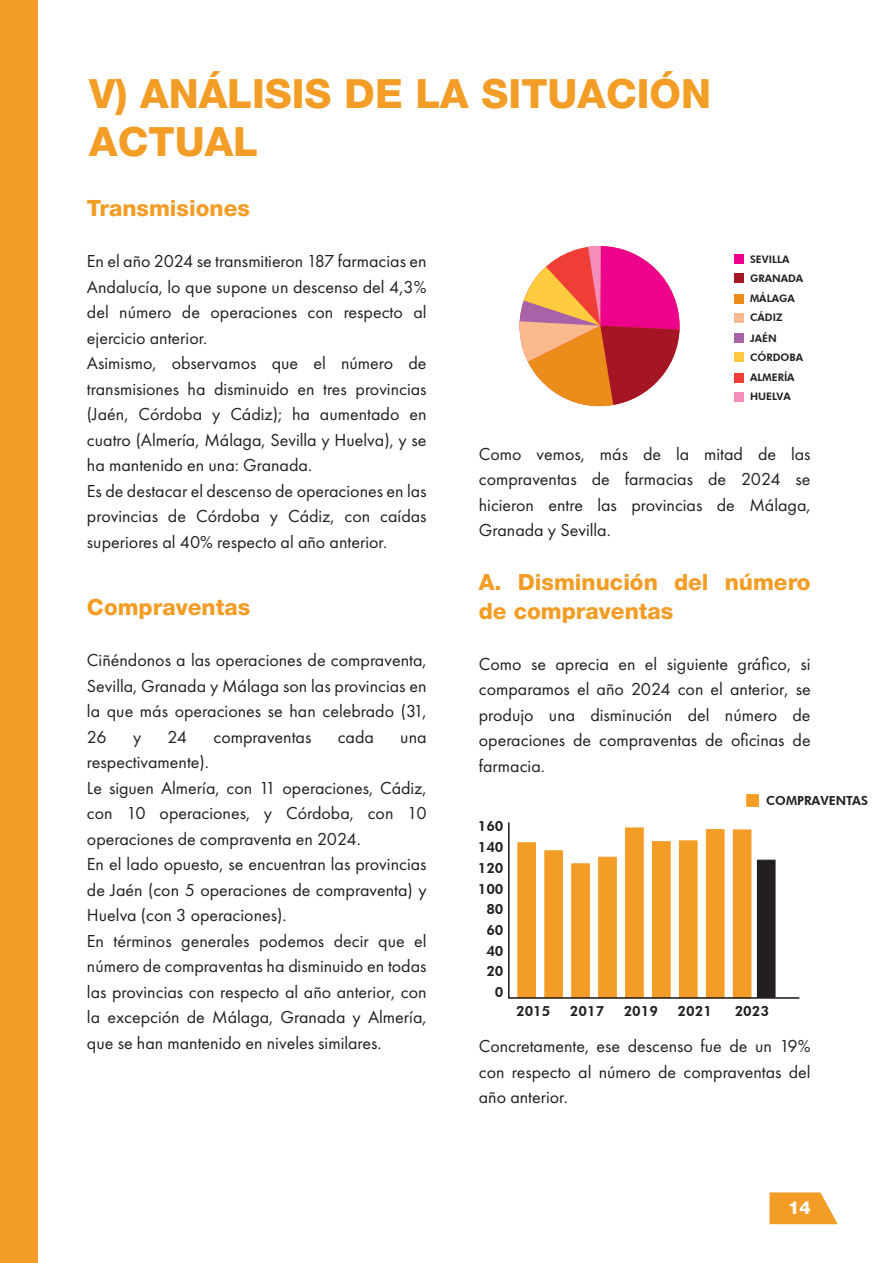
<style>
.page{position:relative;width:893px;height:1263px;background:#fff}
.page>*{position:absolute;margin:0;border:0;box-sizing:border-box;transform-origin:0 0}
.t1{font:800 40.5px/48.6px "Helvetica Neue";color:#f39d26}
.t2{font:800 22.5px/28.5px "Helvetica Neue";color:#f39d26}
.t3{font:18px/25.5px "Futura PT";color:#231f20;text-align:justify}
.t4{font:800 18px "Helvetica Neue";color:#fff}
.t5{font:800 14.1px/20.7px "Futura BT";color:#231f20;text-align:justify}
.t6{font:800 12.45px "Futura BT";color:#231f20}
.t7{font:800 10.35px/19px "Futura BT";color:#231f20}
</style>
<div class="page">
<div style="left:0;top:0;width:38px;height:1263px;background:#f39d26"></div>
<svg style="left:769px;top:1192px;width:69px;height:32px;background:#f4ab46"></svg>
<svg style="left:508px;top:822px;width:292px;height:177px"></svg>
<div style="left:746px;top:794px;width:13px;height:13px;background:#f39d26;border:1px solid #f49e26"></div>
<div style="left:734px;top:254px;width:10px;height:10px;background:#ed028c"></div>
<div style="left:734px;top:273px;width:10px;height:10px;background:#a41623"></div>
<div style="left:734px;top:294px;width:10px;height:9px;background:#eb8c1b"></div>
<div style="left:734px;top:313px;width:10px;height:10px;background:#fbba8e"></div>
<div style="left:734px;top:333px;width:10px;height:10px;background:#a762a8"></div>
<div style="left:734px;top:352px;width:10px;height:10px;background:#fecc3e"></div>
<div style="left:734px;top:373px;width:10px;height:9px;background:#ee3e35"></div>
<div style="left:734px;top:392px;width:10px;height:9px;background:#f38eba"></div>
<svg style="left:519px;top:246px;width:161px;height:161px"></svg>
<h1 class="t1" style="left:89px;top:70px;width:623px">V) ANÁLISIS DE LA SITUACIÓN<br>ACTUAL</h1>
<p class="t2" style="left:87px;top:194px;width:164px">Transmisiones</p>
<p class="t3" style="left:87px;top:248px;width:341px;text-align:left">En el año 2024 se transmitieron 187 farmacias en Andalucía, lo que supone un descenso del 4,3% del número de operaciones con respecto al ejercicio anterior.<br>Asimismo, observamos que el número de transmisiones ha disminuido en tres provincias (Jaén, Córdoba y Cádiz); ha aumentado en cuatro (Almería, Málaga, Sevilla y Huelva), y se ha mantenido en una: Granada.<br>Es de destacar el descenso de operaciones en las provincias de Córdoba y Cádiz, con caídas superiores al 40% respecto al año anterior.</p>
<p class="t2" style="left:87px;top:593px;width:165px">Compraventas</p>
<p class="t3" style="left:87px;top:647px;width:341px">Ciñéndonos a las operaciones de compraventa, Sevilla, Granada y Málaga son las provincias en la que más operaciones se han celebrado (31, 26</p>
<p class="t3" style="left:133px;top:724px;width:10px">y</p>
<p class="t3" style="left:168px;top:724px;width:21px">24</p>
<p class="t3" style="left:213px;top:724px;width:99px">compraventas</p>
<p class="t3" style="left:338px;top:724px;width:38px">cada</p>
<p class="t3" style="left:400px;top:724px;width:28px">una</p>
<p class="t3" style="left:87px;top:749px;width:341px;text-align:left">respectivamente).<br>Le siguen Almería, con 11 operaciones, Cádiz, con 10 operaciones, y Córdoba, con 10 operaciones de compraventa en 2024.<br>En el lado opuesto, se encuentran las provincias de Jaén (con 5 operaciones de compraventa) y Huelva (con 3 operaciones).<br>En términos generales podemos decir que el número de compraventas ha disminuido en todas las provincias con respecto al año anterior, con la excepción de Málaga, Granada y Almería, que se han mantenido en niveles similares.</p>
<p class="t7" style="left:750px;top:249px;width:55px">SEVILLA<br>GRANADA</p>
<p class="t7" style="left:750px;top:289px;width:46px">MÁLAGA<br>CÁDIZ</p>
<p class="t7" style="left:750px;top:328px;width:54px">JAÉN<br>CÓRDOBA</p>
<p class="t7" style="left:750px;top:368px;width:46px">ALMERÍA<br>HUELVA</p>
<p class="t3" style="left:479px;top:441px;width:333px">Como vemos, más de la mitad de las compraventas de farmacias de 2024 se hicieron entre las provincias de Málaga, Granada y Sevilla.</p>
<p class="t2" style="left:479px;top:568px;width:333px">A. Disminución del número de compraventas</p>
<p class="t3" style="left:479px;top:651px;width:333px">Como se aprecia en el siguiente gráfico, si comparamos el año 2024 con el anterior, se produjo una disminución del número de operaciones de compraventas de oficinas de farmacia.</p>
<p class="t5" style="left:478px;top:816px;width:27px">160<br>140<br>120</p>
<p class="t5" style="left:486px;top:878px;width:19px;text-indent:-9px">100<br>80<br>60<br>40<br>20</p>
<p class="t5" style="left:495px;top:982px;width:10px">0</p>
<p class="t6" style="left:766px;top:793px;width:103px">COMPRAVENTAS</p>
<p class="t5" style="left:516px;top:1000px;width:36px">2015</p>
<p class="t5" style="left:570px;top:1000px;width:36px">2017</p>
<p class="t5" style="left:624px;top:1000px;width:36px">2019</p>
<p class="t5" style="left:677px;top:1000px;width:36px">2021</p>
<p class="t5" style="left:735px;top:1000px;width:36px">2023</p>
<p class="t3" style="left:479px;top:1033px;width:333px">Concretamente, ese descenso fue de un 19% con respecto al número de compraventas del año anterior.</p>
<p class="t4" style="left:788px;top:1193px;width:24px">14</p>
</div>
